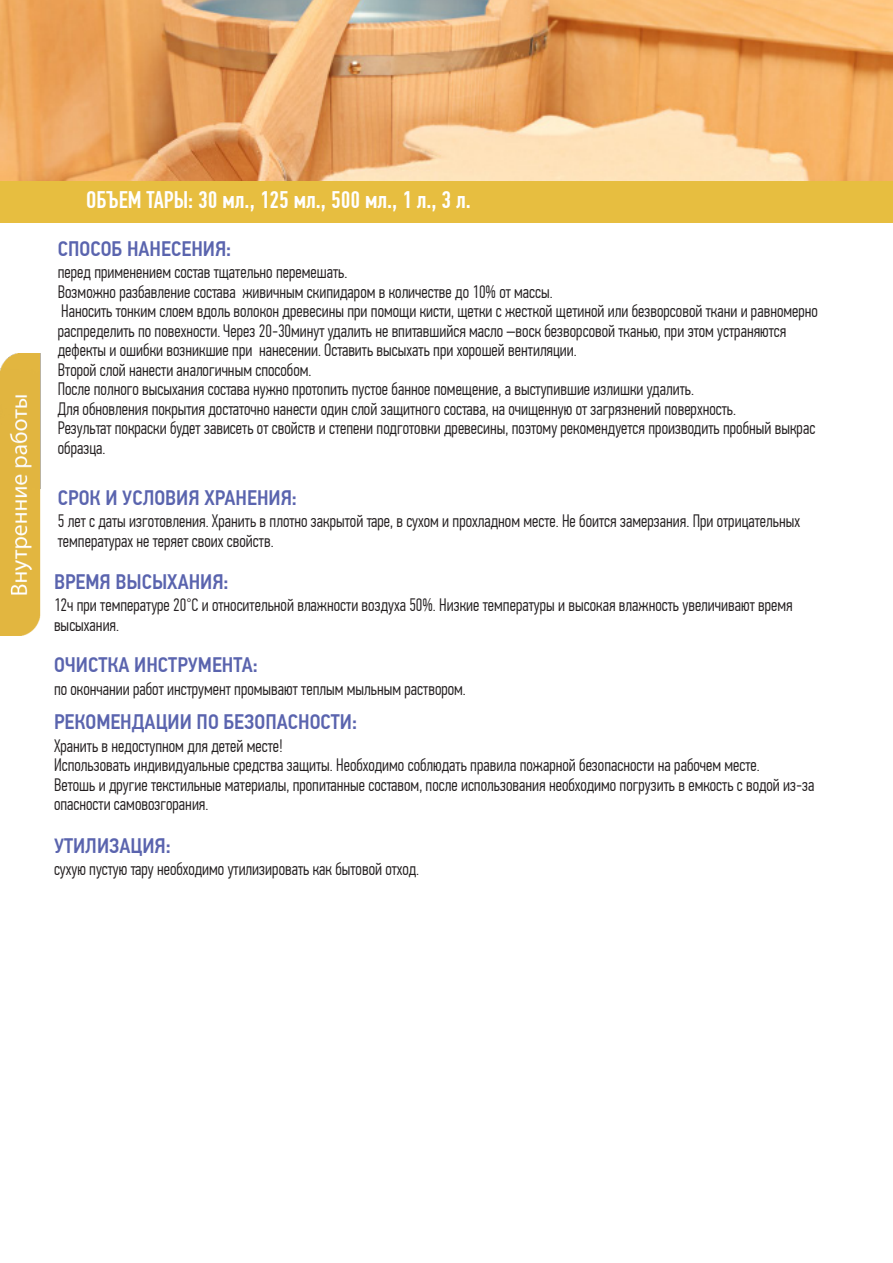
<style>
.page{position:relative;width:893px;height:1263px;background:#fff}
.page>*{position:absolute;margin:0;border:0;box-sizing:border-box;transform-origin:0 0}
.t1{font:500 24px "PF Din Text Comp Pro";color:#fff}
.t2{font:500 21px "PF Din Text Cond Pro";color:#5a64ae}
.t3{font:300 18px/19.5px "PF Din Text Comp Pro";color:#231f20}
</style>
<div class="page">
<div style="left:0;top:180px;width:893px;height:42px;background:#e7be40"></div>
<img style="left:0;top:354px;width:41px;height:281px">
<img style="left:0;top:0;width:893px;height:180px">
<p class="t1" style="left:86px;top:185px;width:386px">ОБЪЕМ ТАРЫ: 30 мл., 125 мл., 500 мл., 1 л., 3 л.</p>
<p class="t2" style="left:58px;top:236px;width:175px">СПОСОБ НАНЕСЕНИЯ:</p>
<p class="t3" style="left:58px;top:262px;width:291px">перед применением состав тщательно перемешать.</p>
<p class="t3" style="left:58px;top:282px;width:496px">Возможно разбавление состава живичным скипидаром в количестве до 10% от массы.</p>
<p class="t3" style="left:58px;top:301px;width:762px">Наносить тонким слоем вдоль волокон древесины при помощи кисти, щетки с жесткой щетиной или безворсовой ткани и равномерно распределить по повехности. Через 20-30минут удалить не впитавшийся масло –воск безворсовой тканью, при этом устраняются дефекты и ошибки возникшие при нанесении. Оставить высыхать при хорошей вентиляции.</p>
<p class="t3" style="left:58px;top:360px;width:255px">Второй слой нанести аналогичным способом.</p>
<p class="t3" style="left:58px;top:379px;width:638px">После полного высыхания состава нужно протопить пустое банное помещение, а выступившие излишки удалить.</p>
<p class="t3" style="left:58px;top:399px;width:680px">Для обновления покрытия достаточно нанести один слой защитного состава, на очищенную от загрязнений поверхность.</p>
<p class="t3" style="left:58px;top:418px;width:759px">Результат покраски будет зависеть от свойств и степени подготовки древесины, поэтому рекомендуется производить пробный выкрас образца.</p>
<p class="t2" style="left:58px;top:485px;width:241px">СРОК И УСЛОВИЯ ХРАНЕНИЯ:</p>
<p class="t3" style="left:58px;top:511px;width:744px">5 лет с даты изготовления. Хранить в плотно закрытой таре, в сухом и прохладном месте. Не боится замерзания. При отрицательных температурах не теряет своих свойств.</p>
<p class="t2" style="left:54px;top:569px;width:176px">ВРЕМЯ ВЫСЫХАНИЯ:</p>
<p class="t3" style="left:54px;top:595px;width:740px">12ч при температуре 20°С и относительной влажности воздуха 50%. Низкие температуры и высокая влажность увеличивают время высыхания.</p>
<p class="t2" style="left:54px;top:652px;width:206px">ОЧИСТКА ИНСТРУМЕНТА:</p>
<p class="t3" style="left:54px;top:679px;width:413px">по окончании работ инструмент промывают теплым мыльным раствором.</p>
<p class="t2" style="left:54px;top:709px;width:305px">РЕКОМЕНДАЦИИ ПО БЕЗОПАСНОСТИ:</p>
<p class="t3" style="left:54px;top:736px;width:231px">Хранить в недоступном для детей месте!</p>
<p class="t3" style="left:54px;top:755px;width:707px">Использовать индивидуальные средства защиты. Необходимо соблюдать правила пожарной безопасности на рабочем месте.</p>
<p class="t3" style="left:54px;top:775px;width:762px">Ветошь и другие текстильные материалы, пропитанные составом, после использования необходимо погрузить в емкость с водой из-за опасности самовозгорания.</p>
<p class="t2" style="left:54px;top:833px;width:118px">УТИЛИЗАЦИЯ:</p>
<p class="t3" style="left:54px;top:859px;width:367px">сухую пустую тару необходимо утилизировать как бытовой отход.</p>
</div>
